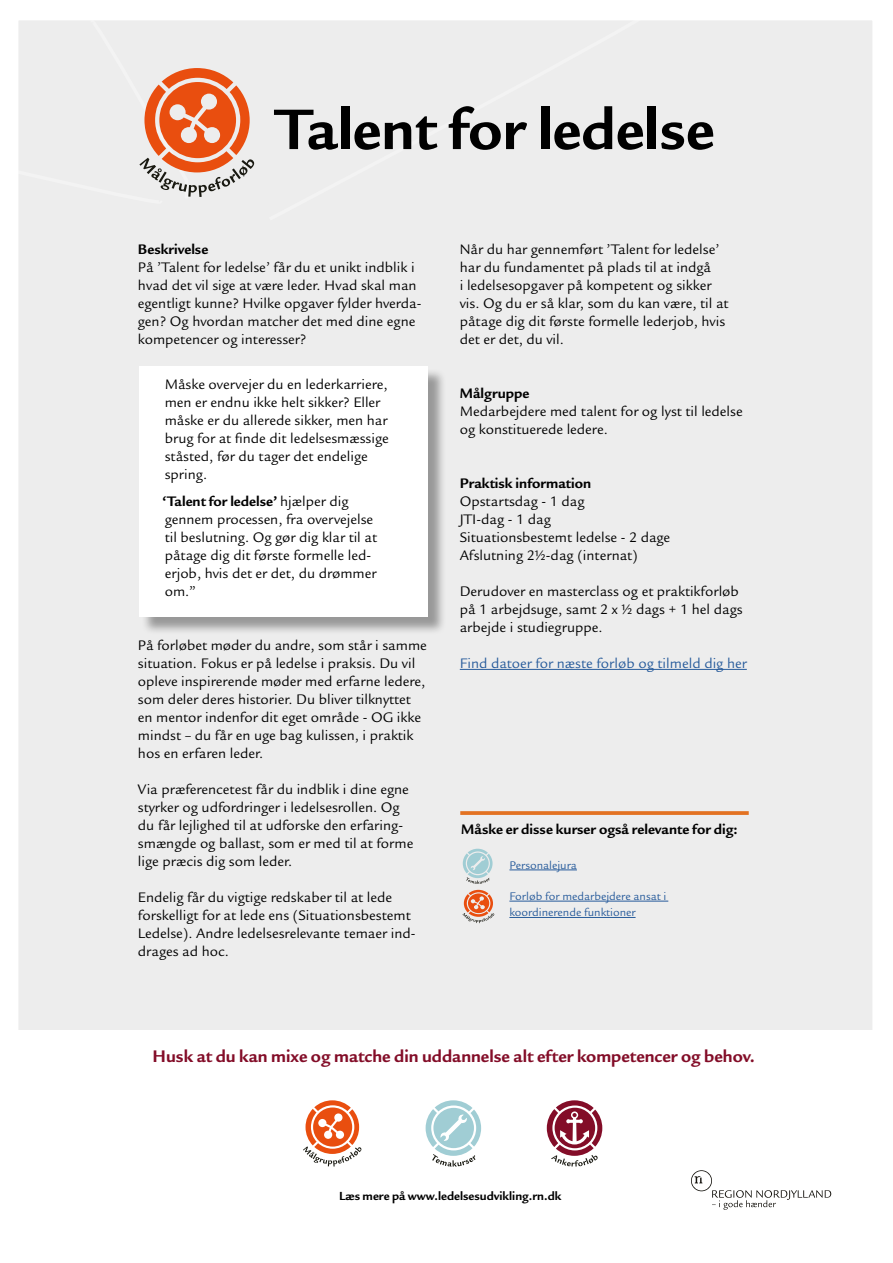
<style>
.page{position:relative;width:893px;height:1263px;background:#fff}
.page>*{position:absolute;margin:0;border:0;box-sizing:border-box;transform-origin:0 0}
.t1{font:700 62.1px "Legacy Sans ITC Std";color:#000}
.t2{font:700 18.3px "Legacy Sans ITC Std";color:#830d28}
.t3{font:15px/18px "Legacy Sans ITC Std";color:#000}
.t4{font:700 15px "Legacy Sans ITC Std";color:#000}
.t5{font:15px "Legacy Sans ITC Std";color:#275b9b}
.t6{font:700 12.75px "Legacy Sans ITC Std";color:#000}
.t7{font:12px/16.4px "Legacy Sans ITC Std";color:#275b9b}
.s1{font-weight:700}
</style>
<div class="page">
<div style="left:18px;top:20px;width:854px;height:1010px;background:#ededed"></div>
<hr style="left:460px;top:669px;width:287px;height:1px;background:#275b9b">
<svg style="left:691px;top:1170px;width:140px;height:39px"></svg>
<svg style="left:547px;top:1100px;width:55px;height:66px"></svg>
<svg style="left:303px;top:1100px;width:58px;height:66px"></svg>
<svg style="left:426px;top:1100px;width:55px;height:66px"></svg>
<div style="left:266px;top:20px;width:450px;height:203px;background:#ededed"></div>
<div style="left:141px;top:369px;width:305px;height:266px;background:#000;opacity:.36"></div>
<div style="left:139px;top:366px;width:288px;height:251px;background:#fff"></div>
<svg style="left:18px;top:20px;width:236px;height:187px;background:#e9d3ca"></svg>
<svg style="left:460px;top:811px;width:289px;height:4px"></svg>
<hr style="left:509px;top:869px;width:68px;height:1px;background:#275b9b">
<svg style="left:463px;top:849px;width:30px;height:35px"></svg>
<hr style="left:509px;top:901px;width:159px;height:1px;background:#275b9b">
<hr style="left:509px;top:917px;width:127px;height:1px;background:#275b9b">
<svg style="left:462px;top:890px;width:32px;height:33px"></svg>
<h1 class="t1" style="left:275px;top:94px;width:441px">Talent for ledelse</h1>
<p class="t4" style="left:138px;top:240px;width:72px">Beskrivelse</p>
<p class="t3" style="left:138px;top:258px;width:285px">På ’Talent for ledelse’ får du et unikt indblik i hvad det vil sige at være leder. Hvad skal man egentligt kunne? Hvilke opgaver fylder hverda&shy;gen? Og hvordan matcher det med dine egne kompetencer og interesser?</p>
<p class="t3" style="left:165px;top:376px;width:226px">Måske overvejer du en lederkarriere, men er endnu ikke helt sikker? Eller måske er du allerede sikker, men har brug for at finde dit ledelsesmæssige ståsted, før du tager det endelige spring.</p>
<p class="t3" style="left:163px;top:492px;width:216px"><span class="s1">‘Talent for ledelse’</span> hjælper dig gennem processen, fra overvejelse til beslutning. Og gør dig klar til at påtage dig dit første formelle led&shy;erjob, hvis det er det, du drømmer om.”</p>
<p class="t3" style="left:138px;top:636px;width:290px">På forløbet møder du andre, som står i samme situation. Fokus er på ledelse i praksis. Du vil opleve inspirerende møder med erfarne ledere, som deler deres historier. Du bliver tilknyttet en mentor indenfor dit eget område - OG ikke mindst – du får en uge bag kulissen, i praktik hos en erfaren leder.</p>
<p class="t3" style="left:138px;top:780px;width:277px">Via præferencetest får du indblik i dine egne styrker og udfordringer i ledelsesrollen. Og du får lejlighed til at udforske den erfaring&shy;smængde og ballast, som er med til at forme lige præcis dig som leder.</p>
<p class="t3" style="left:138px;top:888px;width:279px">Endelig får du vigtige redskaber til at lede forskelligt for at lede ens (Situationsbestemt Ledelse). Andre ledelsesrelevante temaer ind&shy;drages ad hoc.</p>
<p class="t3" style="left:460px;top:240px;width:270px">Når du har gennemført ’Talent for ledelse’ har du fundamentet på plads til at indgå<br>i ledelsesopgaver på kompetent og sikker vis. Og du er så klar, som du kan være, til at påtage dig dit første formelle lederjob, hvis det er det, du vil.</p>
<p class="t4" style="left:460px;top:384px;width:71px">Målgruppe</p>
<p class="t3" style="left:460px;top:402px;width:284px">Medarbejdere med talent for og lyst til ledelse og konstituerede ledere.</p>
<p class="t4" style="left:460px;top:474px;width:133px">Praktisk information</p>
<p class="t3" style="left:460px;top:492px;width:212px">Opstartsdag - 1 dag<br>JTI-dag - 1 dag<br>Situationsbestemt ledelse - 2 dage<br>Afslutning 2½-dag (internat)</p>
<p class="t3" style="left:460px;top:582px;width:284px">Derudover en masterclass og et praktikforløb på 1 arbejdsuge, samt 2 x ½ dags + 1 hel dags arbejde i studiegruppe.</p>
<p class="t5" style="left:460px;top:655px;width:288px">Find datoer for næste forløb og tilmeld dig her</p>
<p class="t4" style="left:461px;top:820px;width:278px">Måske er disse kurser også relevante for dig:</p>
<p class="t7" style="left:509px;top:857px;width:69px">Personalejura</p>
<p class="t7" style="left:509px;top:888px;width:159px">Forløb for medarbejdere ansat i koordinerende funktioner</p>
<p class="t2" style="left:153px;top:1045px;width:604px">Husk at du kan mixe og matche din uddannelse alt efter kompetencer og behov.</p>
<p class="t6" style="left:339px;top:1188px;width:224px">Læs mere på www.ledelsesudvikling.rn.dk</p>
</div>
